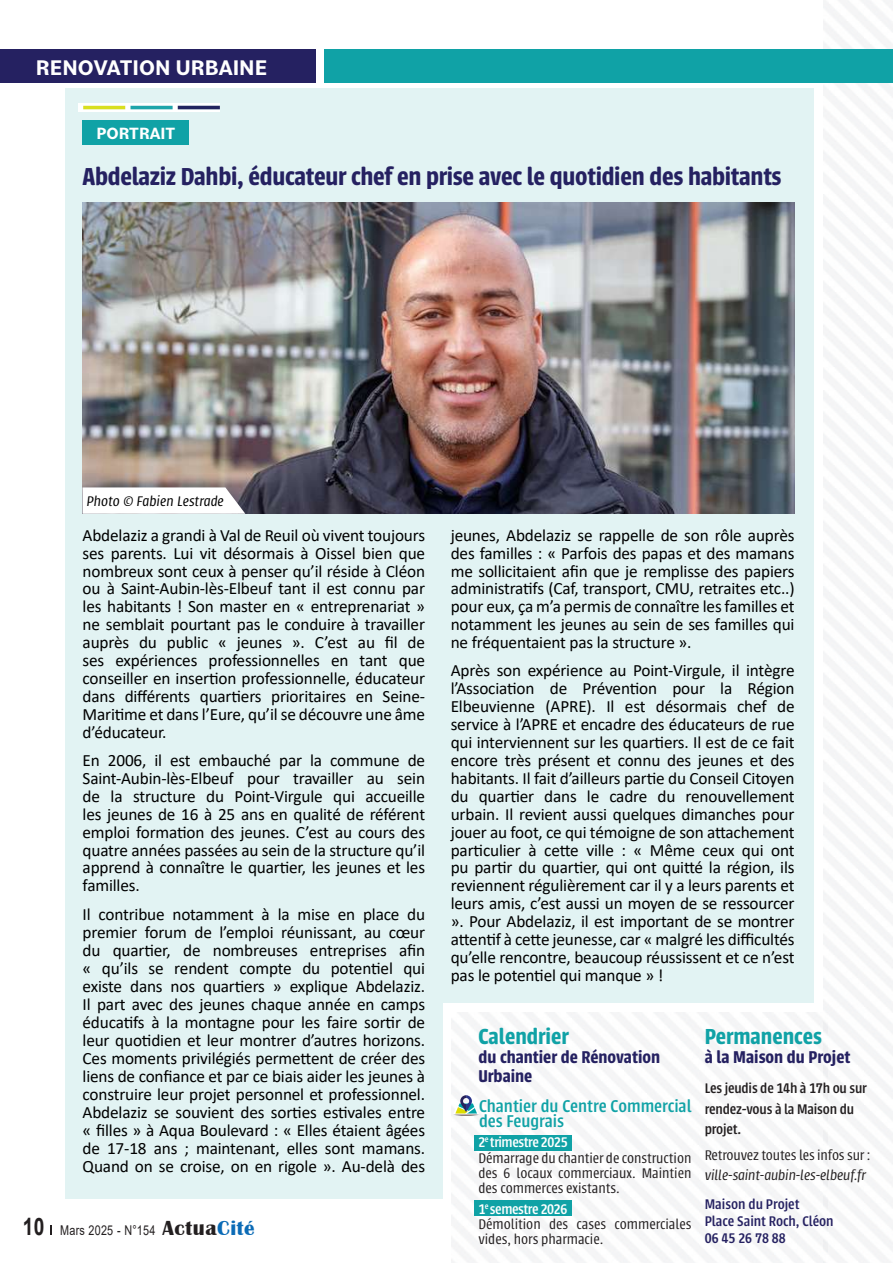
<style>
.page{position:relative;width:893px;height:1263px;background:#fff}
.page>*{position:absolute;margin:0;border:0;box-sizing:border-box;transform-origin:0 0}
.t1{font:600 27px "Urbana";letter-spacing:-.01em;color:#252161}
.t2{font:600 24px "Urbana";color:#10a2a6}
.t3{font:700 22.2px "Bilo";color:#fff}
.t4{font:600 18.75px/18.8px "Urbana";color:#252161}
.t5{font:500 18.75px/15.5px "Urbana";color:#10a2a6}
.t6{font:17.25px/18px "Calibri";letter-spacing:-.01em;color:#000;text-align:justify}
.t7{font:700 17.1px "Bilo";color:#fff}
.t8{font:300 15.45px/15.5px "Urbana";color:#231f20}
.t9{font:500 15.45px/20.5px "Urbana";letter-spacing:-.01em;color:#231f20}
.t10{font:500 15.45px/17.1px "Urbana";color:#252161}
.t11{font:italic 300 15.45px "Urbana";letter-spacing:-.01em;color:#231f20}
.t12{font:italic 300 15.45px "Urbana";color:#000}
.t13{font:13.5px "Arial";letter-spacing:.02em;color:#231f20;scale:.8 1}
.s1{font-weight:700;font-size:24px}
.s2{font-family:"Britannic";font-weight:700;font-size:21px}
.s3{font-family:"Britannic";font-weight:700;font-size:21px;color:#0b6bb6}
.s4{font-weight:500;color:#fff}
</style>
<div class="page">
<div style="left:66px;top:88px;width:748px;height:1111px;background:#e2f3f3"></div>
<img style="left:83px;top:202px;width:712px;height:312px">
<svg style="left:82px;top:487px;width:163px;height:27px;background:#f2f1f2"></svg>
<img style="left:78px;top:103px;width:141px;height:9px">
<div style="left:83px;top:120px;width:106px;height:24px;background:#10a2a6"></div>
<div style="left:444px;top:1003px;width:449px;height:260px;background:#fff"></div>
<img style="left:451px;top:1013px;width:373px;height:250px">
<div style="left:474px;top:1201px;width:98px;height:15px;background:#10a2a6"></div>
<div style="left:474px;top:1135px;width:98px;height:15px;background:#10a2a6"></div>
<svg style="left:453px;top:1095px;width:26px;height:21px"></svg>
<div style="left:0;top:49px;width:316px;height:34px;background:#252161"></div>
<div style="left:324px;top:49px;width:569px;height:34px;background:#10a2a6"></div>
<hr style="left:892px;top:0;width:1px;height:324px;background:#dbdbdb">
<p class="t3" style="left:36px;top:52px;width:233px">RENOVATION URBAINE</p>
<p class="t7" style="left:96px;top:121px;width:80px">PORTRAIT</p>
<h1 class="t1" style="left:83px;top:162px;width:700px">Abdelaziz Dahbi, éducateur chef en prise avec le quotidien des habitants</h1>
<p class="t12" style="left:87px;top:493px;width:138px">Photo © Fabien Lestrade</p>
<p class="t6" style="left:83px;top:525px;width:344px">Abdelaziz a grandi à Val de Reuil où vivent toujours ses parents. Lui vit désormais à Oissel bien que nombreux sont ceux à penser qu’il réside à Cléon ou à Saint-Aubin-lès-Elbeuf tant il est connu par les habitants ! Son master en « entreprenariat » ne semblait pourtant pas le conduire à travailler auprès du public « jeunes ». C’est au fil de ses expériences professionnelles en tant que conseiller en insertion professionnelle, éducateur dans différents quartiers prioritaires en Seine-Maritime et dans l’Eure, qu’il se découvre une âme d’éducateur.</p>
<p class="t6" style="left:83px;top:750px;width:344px">En 2006, il est embauché par la commune de Saint-Aubin-lès-Elbeuf pour travailler au sein de la structure du Point-Virgule qui accueille les jeunes de 16 à 25 ans en qualité de référent emploi formation des jeunes. C’est au cours des quatre années passées au sein de la structure qu’il apprend à connaître le quartier, les jeunes et les familles.</p>
<p class="t6" style="left:83px;top:905px;width:344px">Il contribue notamment à la mise en place du premier forum de l’emploi réunissant, au cœur du quartier, de nombreuses entreprises afin « qu’ils se rendent compte du potentiel qui existe dans nos quartiers » explique Abdelaziz.<br>Il part avec des jeunes chaque année en camps éducatifs à la montagne pour les faire sortir de leur quotidien et leur montrer d’autres horizons.<br>Ces moments privilégiés permettent de créer des liens de confiance et par ce biais aider les jeunes à construire leur projet personnel et professionnel.<br>Abdelaziz se souvient des sorties estivales entre « filles » à Aqua Boulevard : « Elles étaient âgées de 17-18 ans ; maintenant, elles sont mamans.<br>Quand on se croise, on en rigole ». Au-delà des</p>
<p class="t13" style="left:23px;top:1221px;width:292px"><span class="s1">10</span> Mars 2025 - N°154 <span class="s2">Actua</span><span class="s3">Cité</span></p>
<p class="t6" style="left:451px;top:525px;width:345px">jeunes, Abdelaziz se rappelle de son rôle auprès des familles : « Parfois des papas et des mamans me sollicitaient afin que je remplisse des papiers administratifs (Caf, transport, CMU, retraites etc..) pour eux, ça m’a permis de connaître les familles et notamment les jeunes au sein de ses familles qui ne fréquentaient pas la structure ».</p>
<p class="t6" style="left:451px;top:661px;width:345px">Après son expérience au Point-Virgule, il intègre l’Association de Prévention pour la Région Elbeuvienne (APRE). Il est désormais chef de service à l’APRE et encadre des éducateurs de rue qui interviennent sur les quartiers. Il est de ce fait encore très présent et connu des jeunes et des habitants. Il fait d’ailleurs partie du Conseil Citoyen du quartier dans le cadre du renouvellement urbain. Il revient aussi quelques dimanches pour jouer au foot, ce qui témoigne de son attachement particulier à cette ville : « Même ceux qui ont pu partir du quartier, qui ont quitté la région, ils reviennent régulièrement car il y a leurs parents et leurs amis, c’est aussi un moyen de se ressourcer ». Pour Abdelaziz, il est important de se montrer attentif à cette jeunesse, car « malgré les difficultés qu’elle rencontre, beaucoup réussissent et ce n’est pas le potentiel qui manque » !</p>
<h2 class="t2" style="left:478px;top:1023px;width:92px">Calendrier</h2>
<p class="t4" style="left:478px;top:1048px;width:183px">du chantier de Rénovation<br>Urbaine</p>
<p class="t5" style="left:479px;top:1098px;width:214px">Chantier du Centre Commercial des Feugrais</p>
<p class="t8" style="left:478px;top:1135px;width:215px"><span class="s4">2</span><sup>e</sup> <span class="s4">trimestre 2025<br></span>Démarrage du chantier de construction des 6 locaux commerciaux. Maintien des commerces existants.</p>
<p class="t8" style="left:478px;top:1201px;width:215px"><span class="s4">1</span><sup>e</sup> <span class="s4">semestre 2026<br></span>Démolition des cases commerciales vides, hors pharmacie.</p>
<h2 class="t2" style="left:705px;top:1023px;width:119px">Permanences</h2>
<p class="t4" style="left:705px;top:1048px;width:147px">à la Maison du Projet</p>
<p class="t9" style="left:705px;top:1078px;width:164px">Les jeudis de 14h à 17h ou sur rendez-vous à la Maison du projet.</p>
<p class="t8" style="left:705px;top:1147px;width:167px">Retrouvez toutes les infos sur :</p>
<p class="t11" style="left:705px;top:1167px;width:163px">ville-saint-aubin-les-elbeuf.fr</p>
<p class="t10" style="left:705px;top:1195px;width:130px">Maison du Projet<br>Place Saint Roch, Cléon<br>06 45 26 78 88</p>
</div>
